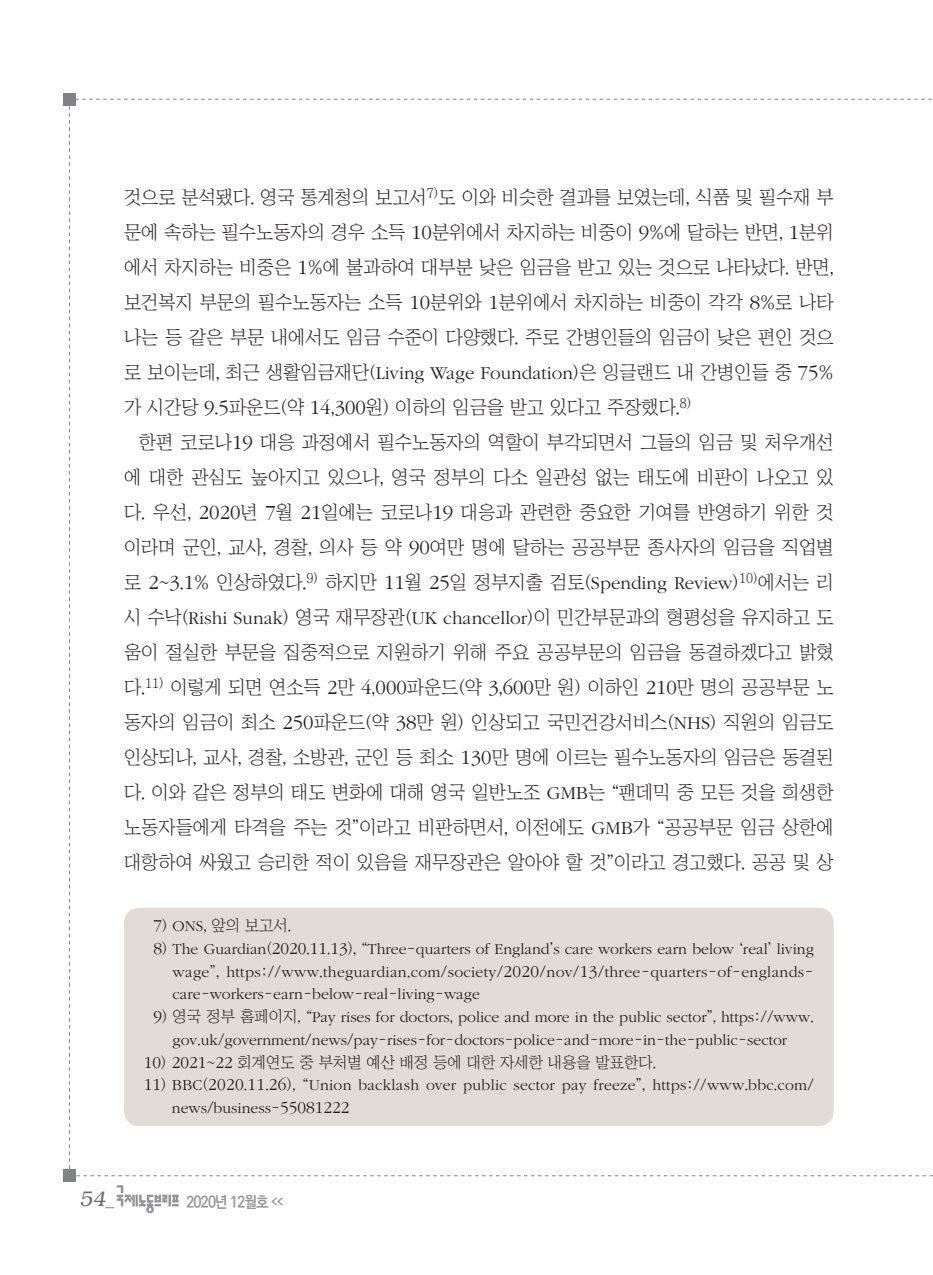
<style>
.page{position:relative;width:933px;height:1275px;background:#fff}
.page>*{position:absolute;margin:0;border:0;box-sizing:border-box;transform-origin:0 0}
.t1{font:italic 300 21px "Bookman";color:#6c6d70}
.본문{font:18.9px/35px "Chosunilbo NM";color:#231f20;text-align:justify}
.각주{font:300 15.75px/22.8px "ITC Garamond Std";color:#231f20;text-align:justify}
.각주-2{font:15.75px "Chosunilbo NM";color:#231f20}
.t2{font:700 15.75px "Ko Pub Dotum";letter-spacing:-.055em;color:#939598;scale:.9 1}
.s1{font-family:"ITC Garamond Std";font-weight:300;font-size:20.82px}
.s2{font-family:"ITC Garamond Std";font-weight:300}
.s3{font-family:"ITC Garamond Std";font-weight:300;font-size:17.32px}
.s4{font-size:17.32px}
.s5{font-family:"Chosunilbo NM";font-weight:400}
.s6{font-family:"Helvetica";font-weight:400;font-style:normal;font-size:17.5px}
.s7{font-size:7.88px}
</style>
<div class="page">
<div style="left:64px;top:1170px;width:12px;height:12px;background:#808285"></div>
<div style="left:64px;top:93px;width:12px;height:12px;background:#808285"></div>
<svg style="left:117px;top:1185px;width:62px;height:28px"></svg>
<div style="left:124px;top:908px;width:709px;height:218px;background:#e1dcd5;border-radius:15px"></div>
<p class="본문" style="left:124px;top:179px;width:711px">것으로 분석됐다. 영국 통계청의 보고서<sup>7)</sup>도 이와 비슷한 결과를 보였는데, 식품 및 필수재 부 문에 속하는 필수노동자의 경우 소득 <span class="s1">10</span>분위에서 차지하는 비중이 <span class="s1">9</span>%에 달하는 반면, <span class="s1">1</span>분위 에서 차지하는 비중은 <span class="s1">1</span>%에 불과하여 대부분 낮은 임금을 받고 있는 것으로 나타났다. 반면, 보건복지 부문의 필수노동자는 소득 <span class="s1">10</span>분위와 <span class="s1">1</span>분위에서 차지하는 비중이 각각 <span class="s1">8</span>%로 나타 나는 등 같은 부문 내에서도 임금 수준이 다양했다. 주로 간병인들의 임금이 낮은 편인 것으 로 보이는데, 최근 생활임금재단(<span class="s2">Living Wage Foundation</span>)은 잉글랜드 내 간병인들 중 <span class="s1">75</span>% 가 시간당 <span class="s1">9</span>.<span class="s1">5</span>파운드(약 <span class="s1">14</span>,<span class="s1">300</span>원) 이하의 임금을 받고 있다고 주장했다.<sup>8)</sup></p>
<p class="본문" style="left:124px;top:424px;width:711px;text-indent:15px">한편 코로나<span class="s1">19</span> 대응 과정에서 필수노동자의 역할이 부각되면서 그들의 임금 및 처우개선 에 대한 관심도 높아지고 있으나, 영국 정부의 다소 일관성 없는 태도에 비판이 나오고 있 다. 우선, <span class="s1">2020</span>년 <span class="s1">7</span>월 <span class="s1">21</span>일에는 코로나<span class="s1">19</span> 대응과 관련한 중요한 기여를 반영하기 위한 것 이라며 군인, 교사, 경찰, 의사 등 약 <span class="s1">90</span>여만 명에 달하는 공공부문 종사자의 임금을 직업별 로 <span class="s1">2</span>~<span class="s1">3</span>.<span class="s1">1</span>% 인상하였다.<sup>9)</sup> 하지만 <span class="s1">11</span>월 <span class="s1">25</span>일 정부지출 검토(<span class="s2">Spending Review</span>)<sup>10)</sup>에서는 리 시 수낙(<span class="s2">Rishi Sunak</span>) 영국 재무장관(<span class="s2">UK chancellor</span>)이 민간부문과의 형평성을 유지하고 도 움이 절실한 부문을 집중적으로 지원하기 위해 주요 공공부문의 임금을 동결하겠다고 밝혔 다.<sup>11)</sup> 이렇게 되면 연소득 <span class="s1">2</span>만 <span class="s1">4</span>,<span class="s1">000</span>파운드(약 <span class="s1">3</span>,<span class="s1">600</span>만 원) 이하인 <span class="s1">210</span>만 명의 공공부문 노 동자의 임금이 최소 <span class="s1">250</span>파운드(약 <span class="s1">38</span>만 원) 인상되고 국민건강서비스(<span class="s2">NHS</span>) 직원의 임금도 인상되나, 교사, 경찰, 소방관, 군인 등 최소 <span class="s1">130</span>만 명에 이르는 필수노동자의 임금은 동결된 다. 이와 같은 정부의 태도 변화에 대해 영국 일반노조 <span class="s2">GMB</span>는 “팬데믹 중 모든 것을 희생한 노동자들에게 타격을 주는 것”이라고 비판하면서, 이전에도 <span class="s2">GMB</span>가 “공공부문 임금 상한에 대항하여 싸웠고 승리한 적이 있음을 재무장관은 알아야 할 것”이라고 경고했다. 공공 및 상</p>
<p class="각주-2" style="left:153px;top:917px;width:139px"><span class="s3">7</span>) <span class="s2">ONS</span>, 앞의 보고서.</p>
<p class="각주" style="left:173px;top:938px;width:642px;text-indent:-19px"><span class="s4">8</span><span class="s5">)</span> The Guardian<span class="s5">(</span><span class="s4">2020</span><span class="s5">.</span><span class="s4">11</span><span class="s5">.</span><span class="s4">13</span><span class="s5">), “</span>Three<span class="s5">-</span>quarters of England<span class="s5">’</span>s care workers earn below <span class="s5">‘</span>real<span class="s5">’</span> living wage<span class="s5">”,</span> https<span class="s5">://</span>www<span class="s5">.</span>theguardian<span class="s5">.</span>com<span class="s5">/</span>society<span class="s5">/</span><span class="s4">2020</span><span class="s5">/</span>nov<span class="s5">/</span><span class="s4">13</span><span class="s5">/</span>three<span class="s5">-</span>quarters<span class="s5">-</span>of<span class="s5">-</span>englands&shy;care<span class="s5">-</span>workers<span class="s5">-</span>earn<span class="s5">-</span>below<span class="s5">-</span>real<span class="s5">-</span>living<span class="s5">-</span>wage</p>
<p class="각주" style="left:153px;top:1006px;width:662px;text-align:center"><span class="s4">9</span><span class="s5">) 영국 정부 홈페이지, “</span>Pay rises for doctors<span class="s5">,</span> police and more in the public sector<span class="s5">”,</span> https<span class="s5">://</span>www<span class="s5">. </span>gov<span class="s5">.</span>uk<span class="s5">/</span>government<span class="s5">/</span>news<span class="s5">/</span>pay<span class="s5">-</span>rises<span class="s5">-</span>for<span class="s5">-</span>doctors<span class="s5">-</span>police<span class="s5">-</span>and<span class="s5">-</span>more<span class="s5">-</span>in<span class="s5">-</span>the<span class="s5">-</span>public<span class="s5">-</span>sector</p>
<p class="각주-2" style="left:144px;top:1054px;width:514px"><span class="s3">10</span>) <span class="s3">2021</span>~<span class="s3">22</span> 회계연도 중 부처별 예산 배정 등에 대한 자세한 내용을 발표한다.</p>
<p class="각주" style="left:172px;top:1074px;width:643px;text-indent:-28px"><span class="s4">11</span><span class="s5">)</span> BBC<span class="s5">(</span><span class="s4">2020</span><span class="s5">.</span><span class="s4">11</span><span class="s5">.</span><span class="s4">26</span><span class="s5">), “</span>Union backlash over public sector pay freeze<span class="s5">”,</span> https<span class="s5">://</span>www<span class="s5">.</span>bbc<span class="s5">.</span>com<span class="s5">/ </span>news<span class="s5">/</span>business<span class="s5">-</span><span class="s4">55081222</span></p>
<p class="t1" style="left:79px;top:1187px;width:36px">54<span class="s6">_</span></p>
<p class="t2" style="left:186px;top:1194px;width:109px">2020년 12월호 <span class="s7">&lt;&lt;</span></p>
</div>
